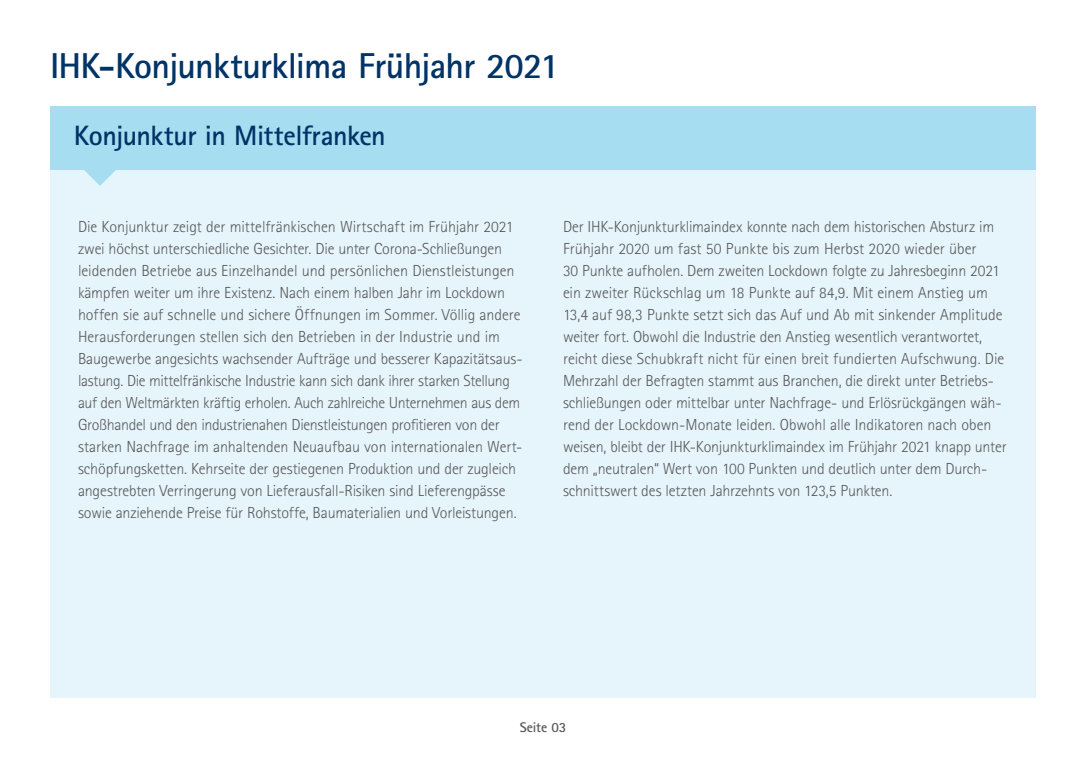
<style>
.page{position:relative;width:1086px;height:768px;background:#fff}
.page>*{position:absolute;margin:0;border:0;box-sizing:border-box;transform-origin:0 0}
.Headline_Kategorie_2{font:700 36px "Rotis Sans Serif";letter-spacing:-.02em;color:#036}
.Headline_Kategorie_2-2{font:700 28px "Rotis Sans Serif";letter-spacing:-.02em;color:#036}
.Fliesstext_10_pt_tit{font:300 16px/22px "Rotis Sans Serif";letter-spacing:-.01em;color:#58585a}
.Headline_Kategorie_2-3{font:700 14px "Rotis Sans Serif";letter-spacing:-.005em;color:#58585a}
</style>
<div class="page">
<div style="left:50px;top:106px;width:986px;height:592px;background:#e6f5fb"></div>
<div style="left:50px;top:106px;width:986px;height:64px;background:#a6ddf0"></div>
<svg style="left:84px;top:170px;width:32px;height:16px"></svg>
<p class="Headline_Kategorie_2" style="left:50px;top:44px;width:511px">IHK-Konjunkturklima Frühjahr 2021</p>
<p class="Headline_Kategorie_2-2" style="left:74px;top:118px;width:314px">Konjunktur in Mittelfranken</p>
<p class="Fliesstext_10_pt_tit" style="left:78px;top:216px;width:446px">Die Konjunktur zeigt der mittelfränkischen Wirtschaft im Frühjahr 2021 zwei höchst unterschiedliche Gesichter. Die unter Corona-Schließungen leidenden Betriebe aus Einzelhandel und persönlichen Dienstleistungen kämpfen weiter um ihre Existenz. Nach einem halben Jahr im Lockdown hoffen sie auf schnelle und sichere Öffnungen im Sommer. Völlig andere Herausforderungen stellen sich den Betrieben in der Industrie und im Baugewerbe angesichts wachsender Aufträge und besserer Kapazitätsaus&shy;lastung. Die mittelfränkische Industrie kann sich dank ihrer starken Stellung auf den Weltmärkten kräftig erholen. Auch zahlreiche Unternehmen aus dem Großhandel und den industrienahen Dienstleistungen profitieren von der starken Nachfrage im anhaltenden Neuaufbau von internationalen Wert&shy;schöpfungsketten. Kehrseite der gestiegenen Produktion und der zugleich angestrebten Verringerung von Lieferausfall-Risiken sind Lieferengpässe sowie anziehende Preise für Rohstoffe, Baumaterialien und Vorleistungen.</p>
<p class="Fliesstext_10_pt_tit" style="left:563px;top:216px;width:445px">Der IHK-Konjunkturklimaindex konnte nach dem historischen Absturz im Frühjahr 2020 um fast 50 Punkte bis zum Herbst 2020 wieder über<br>30 Punkte aufholen. Dem zweiten Lockdown folgte zu Jahresbeginn 2021 ein zweiter Rückschlag um 18 Punkte auf 84,9. Mit einem Anstieg um 13,4 auf 98,3 Punkte setzt sich das Auf und Ab mit sinkender Amplitude weiter fort. Obwohl die Industrie den Anstieg wesentlich verantwortet, reicht diese Schubkraft nicht für einen breit fundierten Aufschwung. Die Mehrzahl der Befragten stammt aus Branchen, die direkt unter Betriebs&shy;schließungen oder mittelbar unter Nachfrage- und Erlösrückgängen wäh&shy;rend der Lockdown-Monate leiden. Obwohl alle Indikatoren nach oben weisen, bleibt der IHK-Konjunkturklimaindex im Frühjahr 2021 knapp unter dem „neutralen“ Wert von 100 Punkten und deutlich unter dem Durch&shy;schnittswert des letzten Jahrzehnts von 123,5 Punkten.</p>
<p class="Headline_Kategorie_2-3" style="left:520px;top:718px;width:48px">Seite 03</p>
</div>
